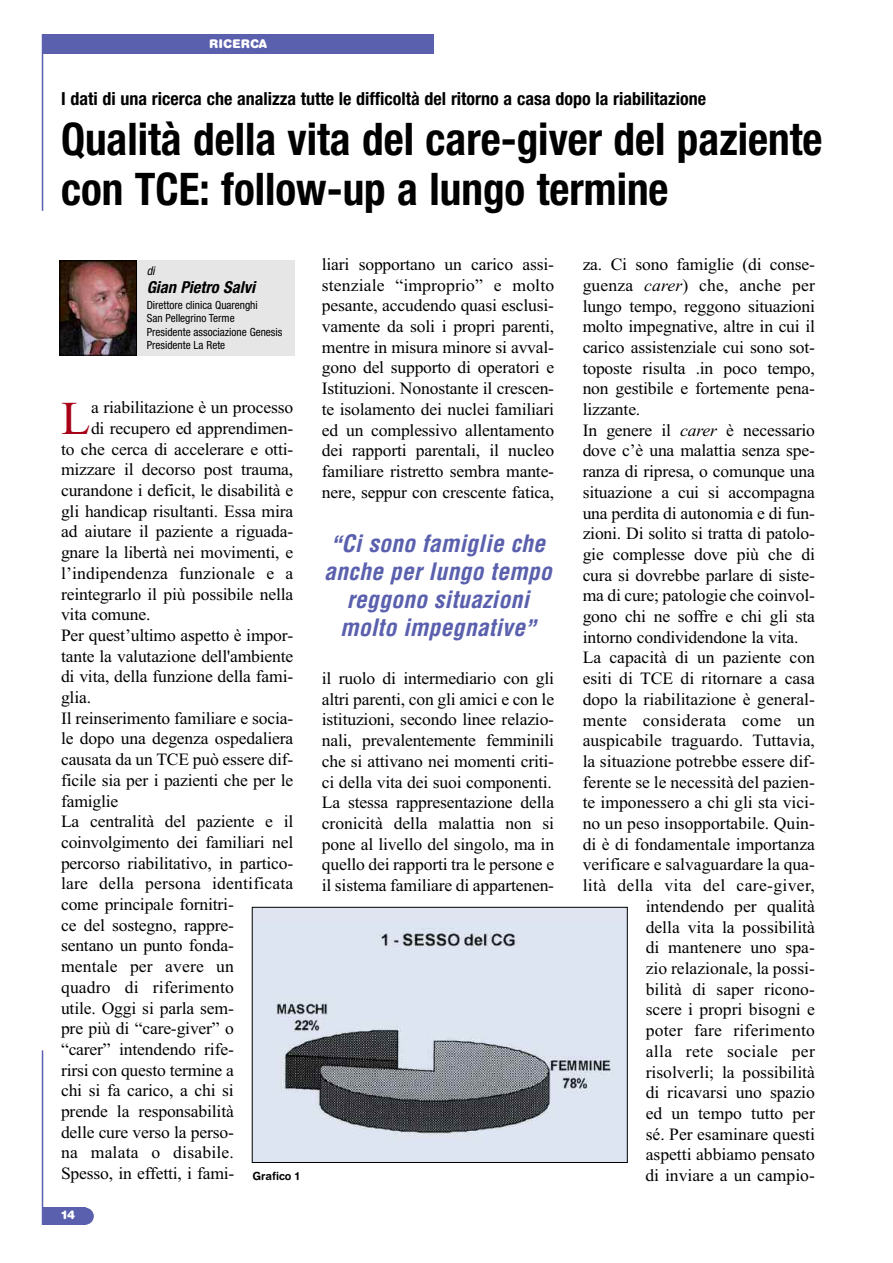
<style>
.page{position:relative;width:893px;height:1263px;background:#fff}
.page>*{position:absolute;margin:0;border:0;box-sizing:border-box;transform-origin:0 0}
.t1{font:47.1px "Times New Roman";color:#a80016}
.t2{font:700 condensed 45px/50.1px "Helvetica Neue";color:#000;scale:.96 1}
.t3{font:italic 700 condensed 23.4px/28.2px "Helvetica";letter-spacing:.005em;color:#5a60ad;text-align:center}
.t4{font:700 condensed 18px "Helvetica Neue";color:#000}
.t5{font:17.25px/20.7px "Times New Roman";letter-spacing:-.01em;color:#000;text-align:justify}
.t6{font:17.25px "Times New Roman";letter-spacing:.01em;color:#000}
.t7{font:17.25px "Times New Roman";letter-spacing:.02em;color:#000}
.t8{font:17.25px "Times New Roman";letter-spacing:.015em;color:#000}
.t9{font:italic 700 condensed 16.5px "Helvetica Neue";color:#000}
.t10{font:900 12px "Helvetica Rounded";color:#fff}
.t11{font:italic condensed 12px "Helvetica Neue";color:#000}
.t12{font:condensed 11.25px/13.5px "Helvetica Neue";color:#000}
.t13{font:700 11.25px "Helvetica Rounded";color:#000;scale:.96 1}
.s1{font-family:"Helvetica Neue"}
.s2{font-style:italic}
</style>
<div class="page">
<div style="left:43px;top:1208px;width:43px;height:17px;background:#5a60ad"></div>
<div style="left:43px;top:1208px;width:51px;height:17px;background:#5a60ad;border-radius:9px"></div>
<hr style="left:42px;top:34px;width:1px;height:177px;background:#5a60ad">
<hr style="left:42px;top:1050px;width:1px;height:175px;background:#5a60ad">
<div style="left:43px;top:34px;width:391px;height:20px;background:#5a60ad"></div>
<div style="left:114px;top:260px;width:181px;height:96px;background:#e6e6e6"></div>
<img style="left:62px;top:262px;width:73px;height:92px">
<div style="left:60px;top:260px;width:77px;height:96px;border:1px solid #000"></div>
<div style="left:252px;top:907px;width:375px;height:255px;background:#e0e3f0"></div>
<img style="left:275px;top:928px;width:336px;height:208px">
<div style="left:252px;top:907px;width:376px;height:256px;border:1px solid #000"></div>
<p class="t10" style="left:209px;top:40px;width:59px">RICERCA</p>
<p class="t4" style="left:61px;top:92px;width:647px">I dati di una ricerca che analizza tutte le difficoltà del ritorno a casa dopo la riabilitazione</p>
<h2 class="t2" style="left:61px;top:118px;width:795px">Qualità della vita del care-giver del paziente con TCE: follow-up a lungo termine</h2>
<p class="t11" style="left:147px;top:267px;width:10px">di</p>
<p class="t9" style="left:147px;top:281px;width:110px">Gian Pietro Salvi</p>
<p class="t12" style="left:147px;top:299px;width:137px">Direttore clinica Quarenghi<br>San Pellegrino Terme<br>Presidente associazione Genesis<br>Presidente La Rete</p>
<h1 class="t1" style="left:61px;top:390px;width:31px">L</h1>
<p class="t5" style="left:91px;top:397px;width:204px">a riabilitazione è un processo</p>
<p class="t5" style="left:91px;top:418px;width:204px">di recupero ed apprendimen-</p>
<p class="t5" style="left:61px;top:438px;width:234px">to che cerca di accelerare e otti-</p>
<p class="t5" style="left:61px;top:459px;width:234px">mizzare il decorso post trauma,</p>
<p class="t5" style="left:61px;top:480px;width:234px">curandone i deficit, le disabilità e</p>
<p class="t5" style="left:61px;top:500px;width:234px">gli handicap risultanti. Essa mira</p>
<p class="t5" style="left:61px;top:521px;width:234px">ad aiutare il paziente a riguada-</p>
<p class="t5" style="left:61px;top:542px;width:234px">gnare la libertà nei movimenti, e</p>
<p class="t6" style="left:61px;top:563px;width:234px">l’indipendenza funzionale e a</p>
<p class="t5" style="left:61px;top:583px;width:234px">reintegrarlo il più possibile nella</p>
<p class="t5" style="left:61px;top:604px;width:91px">vita comune.</p>
<p class="t5" style="left:61px;top:625px;width:234px">Per quest’ultimo aspetto è impor-</p>
<p class="t5" style="left:61px;top:645px;width:234px">tante la valutazione dell'ambiente</p>
<p class="t5" style="left:61px;top:666px;width:234px">di vita, della funzione della fami-</p>
<p class="t5" style="left:61px;top:687px;width:32px">glia.</p>
<p class="t5" style="left:61px;top:707px;width:234px">Il reinserimento familiare e socia-</p>
<p class="t5" style="left:61px;top:728px;width:234px">le dopo una degenza ospedaliera</p>
<p class="t5" style="left:61px;top:749px;width:234px">causata da un TCE può essere dif-</p>
<p class="t5" style="left:61px;top:769px;width:234px">ficile sia per i pazienti che per le</p>
<p class="t5" style="left:61px;top:790px;width:59px">famiglie</p>
<p class="t5" style="left:61px;top:811px;width:234px">La centralità del paziente e il</p>
<p class="t5" style="left:61px;top:832px;width:234px">coinvolgimento dei familiari nel</p>
<p class="t5" style="left:61px;top:852px;width:234px">percorso riabilitativo, in partico-</p>
<p class="t6" style="left:61px;top:873px;width:234px">lare della persona identificata</p>
<p class="t5" style="left:61px;top:894px;width:174px">come principale fornitri-</p>
<p class="t5" style="left:61px;top:914px;width:174px">ce del sostegno, rappre-</p>
<p class="t5" style="left:61px;top:935px;width:174px">sentano un punto fonda-</p>
<p class="t6" style="left:61px;top:956px;width:174px">mentale per avere un</p>
<p class="t6" style="left:61px;top:977px;width:174px">quadro di riferimento</p>
<p class="t5" style="left:61px;top:997px;width:174px">utile. Oggi si parla sem-</p>
<p class="t5" style="left:61px;top:1018px;width:174px">pre più di “care-giver” o</p>
<p class="t5" style="left:61px;top:1039px;width:174px">“carer” intendendo rife-</p>
<p class="t5" style="left:61px;top:1059px;width:174px">rirsi con questo termine a</p>
<p class="t5" style="left:61px;top:1080px;width:174px">chi si fa carico, a chi si</p>
<p class="t5" style="left:61px;top:1101px;width:174px">prende la responsabilità</p>
<p class="t5" style="left:61px;top:1121px;width:174px">delle cure verso la perso-</p>
<p class="t6" style="left:61px;top:1142px;width:174px">na malata o disabile.</p>
<p class="t5" style="left:61px;top:1163px;width:175px">Spesso, in effetti, i fami-</p>
<p class="t13" style="left:252px;top:1172px;width:50px">Grafico 1</p>
<p class="t10" style="left:61px;top:1211px;width:16px">14</p>
<p class="t5" style="left:322px;top:254px;width:234px">liari sopportano un carico assi&shy;stenziale “improprio” e molto pesante, accudendo quasi esclusi&shy;vamente da soli i propri parenti, mentre in misura minore si avval&shy;gono del supporto di operatori e Istituzioni. Nonostante il crescen&shy;te isolamento dei nuclei familiari ed un complessivo allentamento dei rapporti parentali, il nucleo familiare ristretto sembra mante&shy;nere, seppur con crescente fatica,</p>
<h3 class="t3" style="left:324px;top:530px;width:229px"><span class="s1">“</span>Ci sono famiglie che anche per lungo tempo reggono situazioni molto impegnative<span class="s1">”</span></h3>
<p class="t5" style="left:322px;top:668px;width:234px;text-align:left">il ruolo di intermediario con gli altri parenti, con gli amici e con le istituzioni, secondo linee relazio&shy;nali, prevalentemente femminili che si attivano nei momenti criti&shy;ci della vita dei suoi componenti.<br>La stessa rappresentazione della cronicità della malattia non si pone al livello del singolo, ma in quello dei rapporti tra le persone e il sistema familiare di appartenen-</p>
<p class="t5" style="left:583px;top:254px;width:234px">za. Ci sono famiglie (di conse-</p>
<p class="t6" style="left:583px;top:275px;width:234px">guenza <span class="s2">carer</span>) che, anche per</p>
<p class="t5" style="left:583px;top:295px;width:234px">lungo tempo, reggono situazioni</p>
<p class="t5" style="left:583px;top:316px;width:234px">molto impegnative, altre in cui il</p>
<p class="t5" style="left:583px;top:337px;width:234px">carico assistenziale cui sono sot-</p>
<p class="t5" style="left:583px;top:357px;width:234px">toposte risulta .in poco tempo,</p>
<p class="t5" style="left:583px;top:378px;width:234px">non gestibile e fortemente pena-</p>
<p class="t5" style="left:583px;top:399px;width:59px">lizzante.</p>
<p class="t5" style="left:583px;top:419px;width:234px">In genere il <span class="s2">carer</span> è necessario</p>
<p class="t5" style="left:583px;top:440px;width:234px">dove c’è una malattia senza spe-</p>
<p class="t5" style="left:583px;top:461px;width:234px">ranza di ripresa, o comunque una</p>
<p class="t5" style="left:583px;top:481px;width:234px">situazione a cui si accompagna</p>
<p class="t5" style="left:583px;top:502px;width:234px">una perdita di autonomia e di fun-</p>
<p class="t5" style="left:583px;top:523px;width:234px">zioni. Di solito si tratta di patolo-</p>
<p class="t5" style="left:583px;top:544px;width:234px">gie complesse dove più che di</p>
<p class="t5" style="left:583px;top:564px;width:234px">cura si dovrebbe parlare di siste-</p>
<p class="t5" style="left:583px;top:585px;width:234px">ma di cure; patologie che coinvol-</p>
<p class="t5" style="left:583px;top:606px;width:234px">gono chi ne soffre e chi gli sta</p>
<p class="t5" style="left:583px;top:626px;width:217px">intorno condividendone la vita.</p>
<p class="t5" style="left:583px;top:647px;width:234px">La capacità di un paziente con</p>
<p class="t5" style="left:583px;top:668px;width:234px">esiti di TCE di ritornare a casa</p>
<p class="t5" style="left:583px;top:688px;width:234px">dopo la riabilitazione è general-</p>
<p class="t7" style="left:583px;top:709px;width:234px">mente considerata come un</p>
<p class="t5" style="left:583px;top:730px;width:234px">auspicabile traguardo. Tuttavia,</p>
<p class="t5" style="left:583px;top:751px;width:234px">la situazione potrebbe essere dif-</p>
<p class="t5" style="left:583px;top:771px;width:234px">ferente se le necessità del pazien-</p>
<p class="t5" style="left:583px;top:792px;width:234px">te imponessero a chi gli sta vici-</p>
<p class="t5" style="left:583px;top:813px;width:234px">no un peso insopportabile. Quin-</p>
<p class="t5" style="left:583px;top:833px;width:234px">di è di fondamentale importanza</p>
<p class="t5" style="left:583px;top:854px;width:234px">verificare e salvaguardare la qua-</p>
<p class="t7" style="left:583px;top:875px;width:234px">lità della vita del care-giver,</p>
<p class="t5" style="left:646px;top:895px;width:171px">intendendo per qualità</p>
<p class="t5" style="left:646px;top:916px;width:171px">della vita la possibilità</p>
<p class="t5" style="left:646px;top:937px;width:171px">di mantenere uno spa-</p>
<p class="t5" style="left:646px;top:958px;width:171px">zio relazionale, la possi-</p>
<p class="t5" style="left:646px;top:978px;width:171px">bilità di saper ricono-</p>
<p class="t5" style="left:646px;top:999px;width:171px">scere i propri bisogni e</p>
<p class="t8" style="left:646px;top:1020px;width:171px">poter fare riferimento</p>
<p class="t7" style="left:646px;top:1041px;width:171px">alla rete sociale per</p>
<p class="t5" style="left:646px;top:1061px;width:171px">risolverli; la possibilità</p>
<p class="t5" style="left:646px;top:1082px;width:171px">di ricavarsi uno spazio</p>
<p class="t5" style="left:646px;top:1102px;width:171px">ed un tempo tutto per</p>
<p class="t5" style="left:646px;top:1123px;width:171px">sé. Per esaminare questi</p>
<p class="t5" style="left:646px;top:1144px;width:171px">aspetti abbiamo pensato</p>
<p class="t5" style="left:645px;top:1165px;width:171px">di inviare a un campio-</p>
</div>
